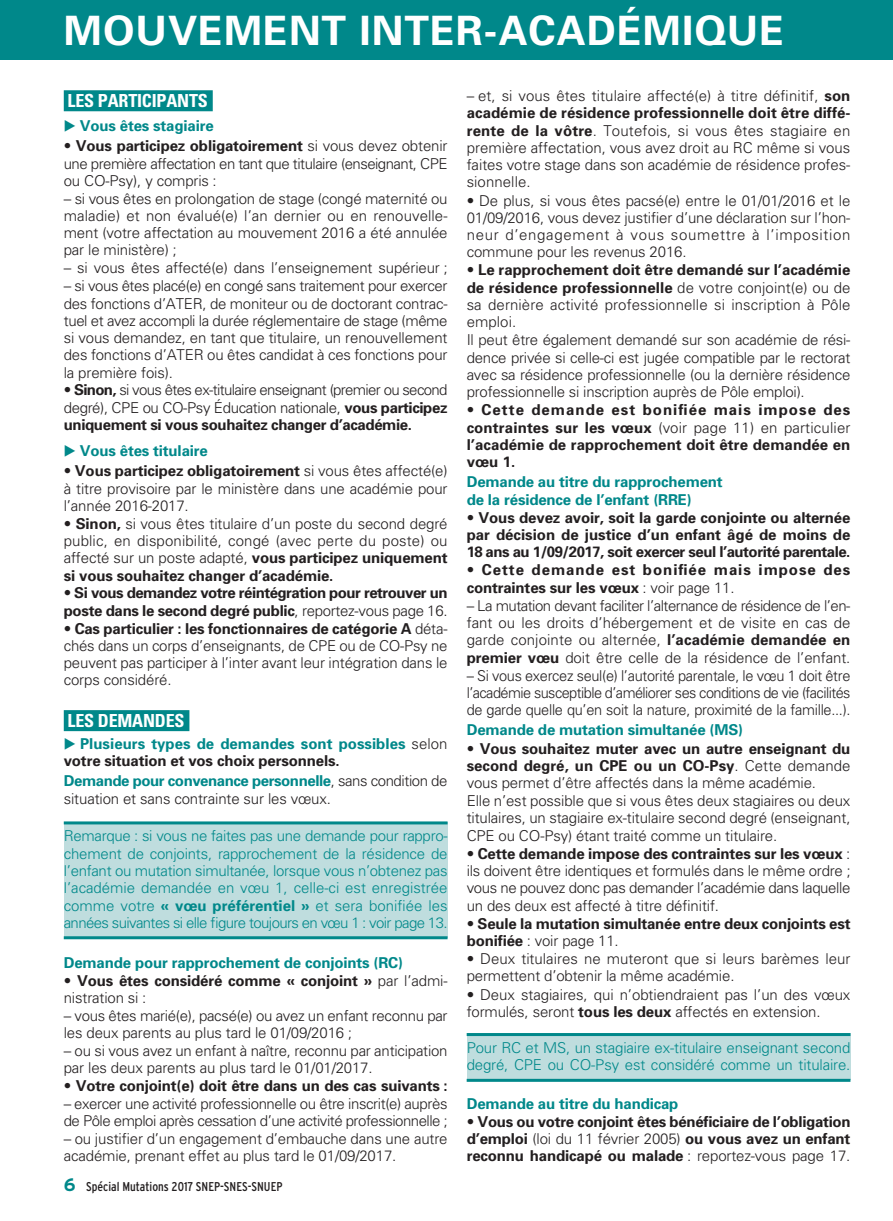
<style>
.page{position:relative;width:893px;height:1221px;background:#fff}
.page>*{position:absolute;margin:0;border:0;box-sizing:border-box;transform-origin:0 0}
.t1{font:700 40.5px "Univers";letter-spacing:.025em;color:#fff}
.t2{font:700 condensed 18px "Univers";letter-spacing:-.01em;color:#fff}
.t3{font:300 15px/17.2px "Univers";letter-spacing:-.01em;color:#231f20;text-align:justify}
.t4{font:700 15px/17.2px "Univers";letter-spacing:-.01em;color:#231f20;text-align:justify}
.t5{font:300 15px/17.2px "Univers";letter-spacing:-.01em;color:#00888a;text-align:justify}
.t6{font:700 15px/17.2px "Univers";letter-spacing:-.01em;color:#00888a}
.t7{font:300 15px/17.2px "Univers";letter-spacing:-.03em;color:#231f20}
.t8{font:700 15px/17.2px "Univers";letter-spacing:-.035em;color:#231f20}
.t9{font:700 15px/17.2px "Univers";letter-spacing:.065em;color:#231f20}
.t10{font:condensed 12.75px "Interstate";color:#231f20}
.s1{color:#00888a}
.s2{font-family:"European Pi Three";font-weight:400}
.s3{font-weight:700}
.s4{font-weight:300}
.s5{font-weight:300;color:#231f20}
.s6{color:#231f20}
.s7{font-weight:700;color:#00888a}
.s8{font-weight:700;font-stretch:normal;font-size:18px;color:#00888a}
</style>
<div class="page">
<div style="left:64px;top:822px;width:384px;height:116px;background:#bfddde"></div>
<div style="left:467px;top:1033px;width:383px;height:46px;background:#bfddde"></div>
<div style="left:0;top:0;width:893px;height:60px;background:#00888a"></div>
<div style="left:64px;top:90px;width:149px;height:21px;background:#00888a"></div>
<div style="left:64px;top:710px;width:125px;height:21px;background:#00888a"></div>
<hr style="left:64px;top:821px;width:384px;height:3px;background:#00888a">
<hr style="left:64px;top:936px;width:384px;height:3px;background:#00888a">
<hr style="left:467px;top:1032px;width:383px;height:3px;background:#00888a">
<hr style="left:467px;top:1078px;width:383px;height:3px;background:#00888a">
<p class="t1" style="left:64px;top:16px;width:722px">MOUVEMENT INTER-ACADÉMIQUE</p>
<p class="t2" style="left:68px;top:94px;width:147px">LES PARTICIPANTS<span class="s1">I</span></p>
<p class="t6" style="left:64px;top:119px;width:151px"><span class="s2">-</span> Vous êtes stagiaire</p>
<p class="t3" style="left:64px;top:139px;width:385px">• <span class="s3">Vous participez obligatoirement</span> si vous devez obtenir une première affectation en tant que titulaire (enseignant, CPE ou CO-Psy), y compris :</p>
<p class="t3" style="left:64px;top:191px;width:385px">– si vous êtes en prolongation de stage (congé maternité ou maladie) et non évalué(e) l’an dernier ou en renouvelle&shy;ment (votre affectation au mouvement 2016 a été annulée par le ministère) ;</p>
<p class="t3" style="left:64px;top:261px;width:385px">– si vous êtes affecté(e) dans l’enseignement supérieur ;</p>
<p class="t3" style="left:64px;top:278px;width:385px">– si vous êtes placé(e) en congé sans traitement pour exercer des fonctions d’ATER, de moniteur ou de doctorant contrac&shy;tuel et avez accompli la durée réglementaire de stage (même si vous demandez, en tant que titulaire, un renouvellement des fonctions d’ATER ou êtes candidat à ces fonctions pour la première fois).</p>
<p class="t3" style="left:64px;top:383px;width:385px">• <span class="s3">Sinon,</span> si vous êtes ex-titulaire enseignant (premier ou second degré), CPE ou CO-Psy Éducation nationale, <span class="s3">vous participez uniquement si vous souhaitez changer d’académie.</span></p>
<p class="t6" style="left:64px;top:443px;width:146px"><span class="s2">-</span> Vous êtes titulaire</p>
<p class="t3" style="left:64px;top:464px;width:385px">• <span class="s3">Vous participez obligatoirement</span> si vous êtes affecté(e) à titre provisoire par le ministère dans une académie pour l’année 2016-2017.</p>
<p class="t3" style="left:64px;top:516px;width:385px">• <span class="s3">Sinon,</span> si vous êtes titulaire d’un poste du second degré public, en disponibilité, congé (avec perte du poste) ou affecté sur un poste adapté, <span class="s3">vous participez uniquement si vous souhaitez changer d’académie.</span></p>
<p class="t8" style="left:64px;top:585px;width:385px"><span class="s4">•</span> Si vous demandez votre réintégration pour retrouver un poste dans le second degré public<span class="s4">, reportez-vous page 16.</span></p>
<p class="t3" style="left:64px;top:621px;width:385px">• <span class="s3">Cas particulier : les fonctionnaires de catégorie A</span> déta&shy;chés dans un corps d’enseignants, de CPE ou de CO-Psy ne peuvent pas participer à l’inter avant leur intégration dans le corps considéré.</p>
<p class="t2" style="left:68px;top:714px;width:123px">LES DEMANDES<span class="s1">I</span></p>
<p class="t6" style="left:64px;top:736px;width:385px"><span class="s2">-</span> Plusieurs types de demandes sont possibles <span class="s5">selon </span><span class="s6">votre situation et vos choix personnels.</span></p>
<p class="t3" style="left:64px;top:773px;width:385px"><span class="s7">Demande pour convenance personnelle</span>, sans condition de situation et sans contrainte sur les vœux.</p>
<p class="t5" style="left:64px;top:828px;width:385px">Remarque : si vous ne faites pas une demande pour rappro&shy;chement de conjoints, rapprochement de la résidence de l’enfant ou mutation simultanée, lorsque vous n’obtenez pas l’académie demandée en vœu 1, celle-ci est enregistrée comme votre <span class="s3">« vœu préférentiel »</span> et sera bonifiée les années suivantes si elle figure toujours en vœu 1 : voir page 13.</p>
<p class="t6" style="left:64px;top:955px;width:341px">Demande pour rapprochement de conjoints (RC)</p>
<p class="t4" style="left:64px;top:972px;width:385px"><span class="s4">•</span> Vous êtes considéré comme « conjoint » <span class="s4">par l’admi - nistration si :</span></p>
<p class="t3" style="left:64px;top:1008px;width:385px">– vous êtes marié(e), pacsé(e) ou avez un enfant reconnu par les deux parents au plus tard le 01/09/2016 ;</p>
<p class="t3" style="left:64px;top:1043px;width:385px">– ou si vous avez un enfant à naître, reconnu par anticipation par les deux parents au plus tard le 01/01/2017.</p>
<p class="t4" style="left:64px;top:1078px;width:385px"><span class="s4">•</span> Votre conjoint(e) doit être dans un des cas suivants :</p>
<p class="t7" style="left:64px;top:1096px;width:385px">– exercer une activité professionnelle ou être inscrit(e) auprès de Pôle emploi après cessation d’une activité professionnelle ;</p>
<p class="t3" style="left:64px;top:1131px;width:385px">– ou justifier d’un engagement d’embauche dans une autre académie, prenant effet au plus tard le 01/09/2017.</p>
<p class="t10" style="left:64px;top:1181px;width:220px"><span class="s8">6</span> Spécial Mutations 2017 SNEP-SNES-SNUEP</p>
<p class="t3" style="left:467px;top:88px;width:385px">– et, si vous êtes titulaire affecté(e) à titre définitif, <span class="s3">son académie de résidence professionnelle doit être diffé&shy;rente de la vôtre</span>. Toutefois, si vous êtes stagiaire en première affectation, vous avez droit au RC même si vous faites votre stage dans son académie de résidence profes&shy;sionnelle.</p>
<p class="t3" style="left:467px;top:193px;width:385px">• De plus, si vous êtes pacsé(e) entre le 01/01/2016 et le 01/09/2016, vous devez justifier d’une déclaration sur l’hon&shy;neur d’engagement à vous soumettre à l’imposition commune pour les revenus 2016.</p>
<p class="t3" style="left:467px;top:263px;width:385px;text-align:left">• <span class="s3">Le rapprochement doit être demandé sur l’académie de résidence professionnelle</span> de votre conjoint(e) ou de sa dernière activité professionnelle si inscription à Pôle emploi.<br>Il peut être également demandé sur son académie de rési&shy;dence privée si celle-ci est jugée compatible par le rectorat avec sa résidence professionnelle (ou la dernière résidence professionnelle si inscription auprès de Pôle emploi).</p>
<p class="t4" style="left:467px;top:402px;width:385px"><span class="s4">•</span> Cette demande est bonifiée mais impose des contraintes sur les vœux <span class="s4">(voir page 11) en particulier </span>l’académie de rapprochement doit être demandée en vœu 1.</p>
<p class="t6" style="left:467px;top:474px;width:258px">Demande au titre du rapprochement de la résidence de l’enfant (RRE)</p>
<p class="t4" style="left:467px;top:510px;width:385px"><span class="s4">•</span> Vous devez avoir, soit la garde conjointe ou alternée par décision de justice d’un enfant âgé de moins de 18 ans au 1/09/2017, soit exercer seul l’autorité parentale.</p>
<p class="t9" style="left:467px;top:562px;width:385px"><span class="s4">•</span> Cette demande est bonifiée mais impose des contraintes sur les vœux <span class="s4">: voir page 11.</span></p>
<p class="t3" style="left:467px;top:598px;width:385px">– La mutation devant faciliter l’alternance de résidence de l’en&shy;fant ou les droits d’hébergement et de visite en cas de garde conjointe ou alternée, <span class="s3">l’académie demandée en premier vœu</span> doit être celle de la résidence de l’enfant.</p>
<p class="t3" style="left:467px;top:668px;width:385px">– Si vous exercez seul(e) l’autorité parentale, le vœu 1 doit être l’académie susceptible d’améliorer ses conditions de vie (facilités de garde quelle qu’en soit la nature, proximité de la famille...).</p>
<p class="t6" style="left:467px;top:722px;width:278px">Demande de mutation simultanée (MS)</p>
<p class="t3" style="left:467px;top:740px;width:385px;text-align:left">• <span class="s3">Vous souhaitez muter avec un autre enseignant du second degré, un CPE ou un CO-Psy</span>. Cette demande vous permet d’être affectés dans la même académie.<br>Elle n’est possible que si vous êtes deux stagiaires ou deux titulaires, un stagiaire ex-titulaire second degré (enseignant, CPE ou CO-Psy) étant traité comme un titulaire.</p>
<p class="t3" style="left:467px;top:846px;width:385px">• <span class="s3">Cette demande impose des contraintes sur les vœux</span> : ils doivent être identiques et formulés dans le même ordre ; vous ne pouvez donc pas demander l’académie dans laquelle un des deux est affecté à titre définitif.</p>
<p class="t4" style="left:467px;top:916px;width:385px"><span class="s4">•</span> Seule la mutation simultanée entre deux conjoints est bonifiée <span class="s4">: voir page 11.</span></p>
<p class="t3" style="left:467px;top:951px;width:385px">• Deux titulaires ne muteront que si leurs barèmes leur permettent d’obtenir la même académie.</p>
<p class="t3" style="left:467px;top:986px;width:385px">• Deux stagiaires, qui n’obtiendraient pas l’un des vœux formulés, seront <span class="s3">tous les deux</span> affectés en extension.</p>
<p class="t5" style="left:467px;top:1040px;width:385px">Pour RC et MS, un stagiaire ex-titulaire enseignant second degré, CPE ou CO-Psy est considéré comme un titulaire.</p>
<p class="t6" style="left:467px;top:1095px;width:213px">Demande au titre du handicap</p>
<p class="t4" style="left:467px;top:1114px;width:385px"><span class="s4">•</span> Vous ou votre conjoint êtes bénéficiaire de l’obligation d’emploi <span class="s4">(loi du 11 février 2005)</span> ou vous avez un enfant reconnu handicapé ou malade <span class="s4">: reportez-vous page 17.</span></p>
</div>
